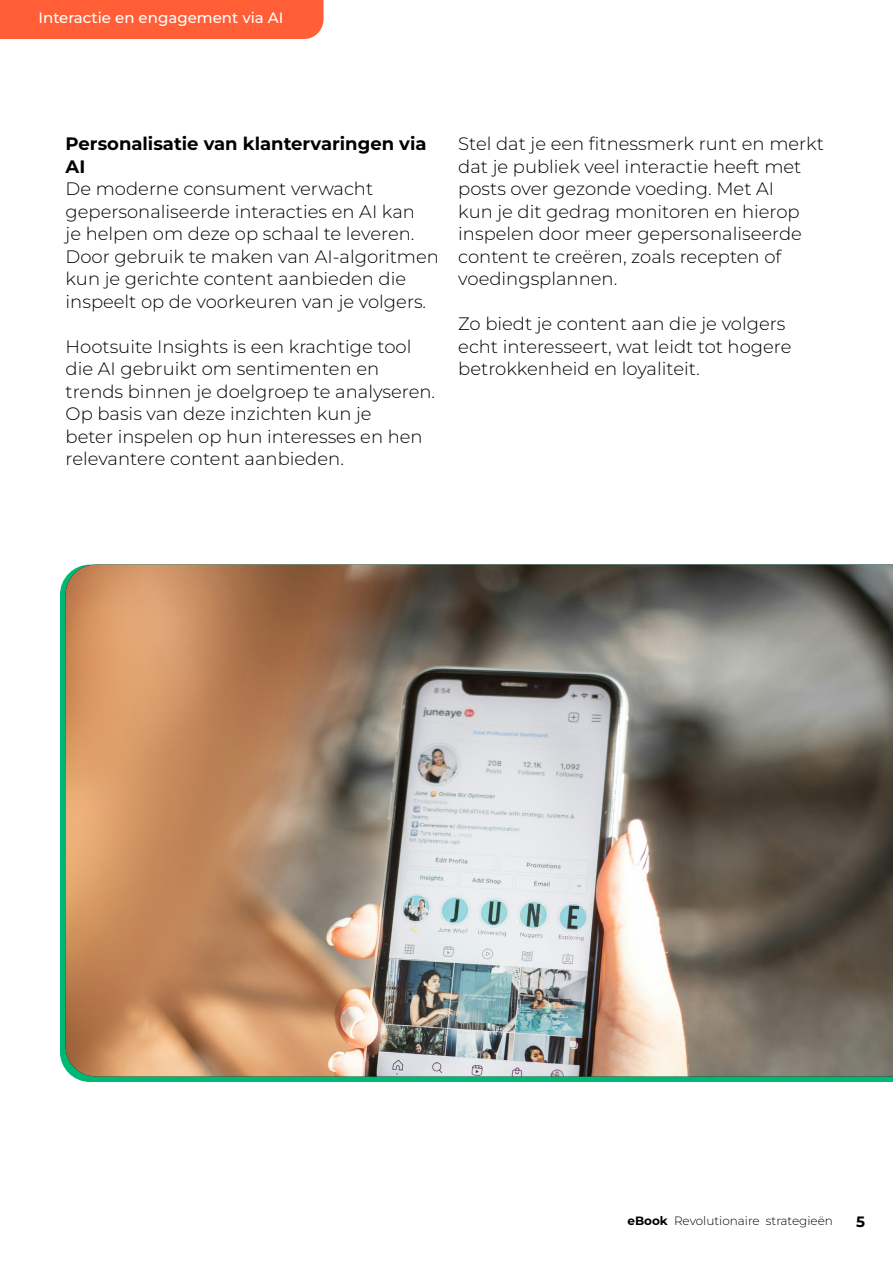
<style>
.page{position:relative;width:893px;height:1263px;background:#fff}
.page>*{position:absolute;margin:0;border:0;box-sizing:border-box;transform-origin:0 0}
.t1{font:300 18px/22.5px "Montserrat";color:#000}
.t2{font:700 18px/22.5px "Montserrat";color:#000}
.t3{font:500 15px "Montserrat";color:#fff}
.t4{font:700 15px "Montserrat";color:#000}
.t5{font:300 12px "Montserrat";color:#000}
.s1{font-weight:700}
</style>
<div class="page">
<div style="left:0;top:0;width:323px;height:39px;background:#ff5e36"></div>
<img style="left:66px;top:565px;width:827px;height:511px">
<p class="t3" style="left:38px;top:11px;width:247px">Interactie en engagement via AI</p>
<p class="t2" style="left:66px;top:133px;width:362px">Personalisatie van klantervaringen via<br>AI</p>
<p class="t1" style="left:66px;top:178px;width:375px">De moderne consument verwacht gepersonaliseerde interacties en AI kan<br>je helpen om deze op schaal te leveren.<br>Door gebruik te maken van AI-algoritmen kun je gerichte content aanbieden die inspeelt op de voorkeuren van je volgers.</p>
<p class="t1" style="left:66px;top:335px;width:371px">Hootsuite Insights is een krachtige tool die AI gebruikt om sentimenten en trends binnen je doelgroep te analyseren.<br>Op basis van deze inzichten kun je<br>beter inspelen op hun interesses en hen relevantere content aanbieden.</p>
<p class="t1" style="left:458px;top:132px;width:367px">Stel dat je een fitnessmerk runt en merkt dat je publiek veel interactie heeft met posts over gezonde voeding. Met AI<br>kun je dit gedrag monitoren en hierop inspelen door meer gepersonaliseerde content te creëren, zoals recepten of voedingsplannen.</p>
<p class="t1" style="left:458px;top:313px;width:335px">Zo biedt je content aan die je volgers echt interesseert, wat leidt tot hogere betrokkenheid en loyaliteit.</p>
<p class="t5" style="left:627px;top:1215px;width:207px"><span class="s1">eBook</span> Revolutionaire strategieën</p>
<p class="t4" style="left:856px;top:1215px;width:10px">5</p>
</div>
